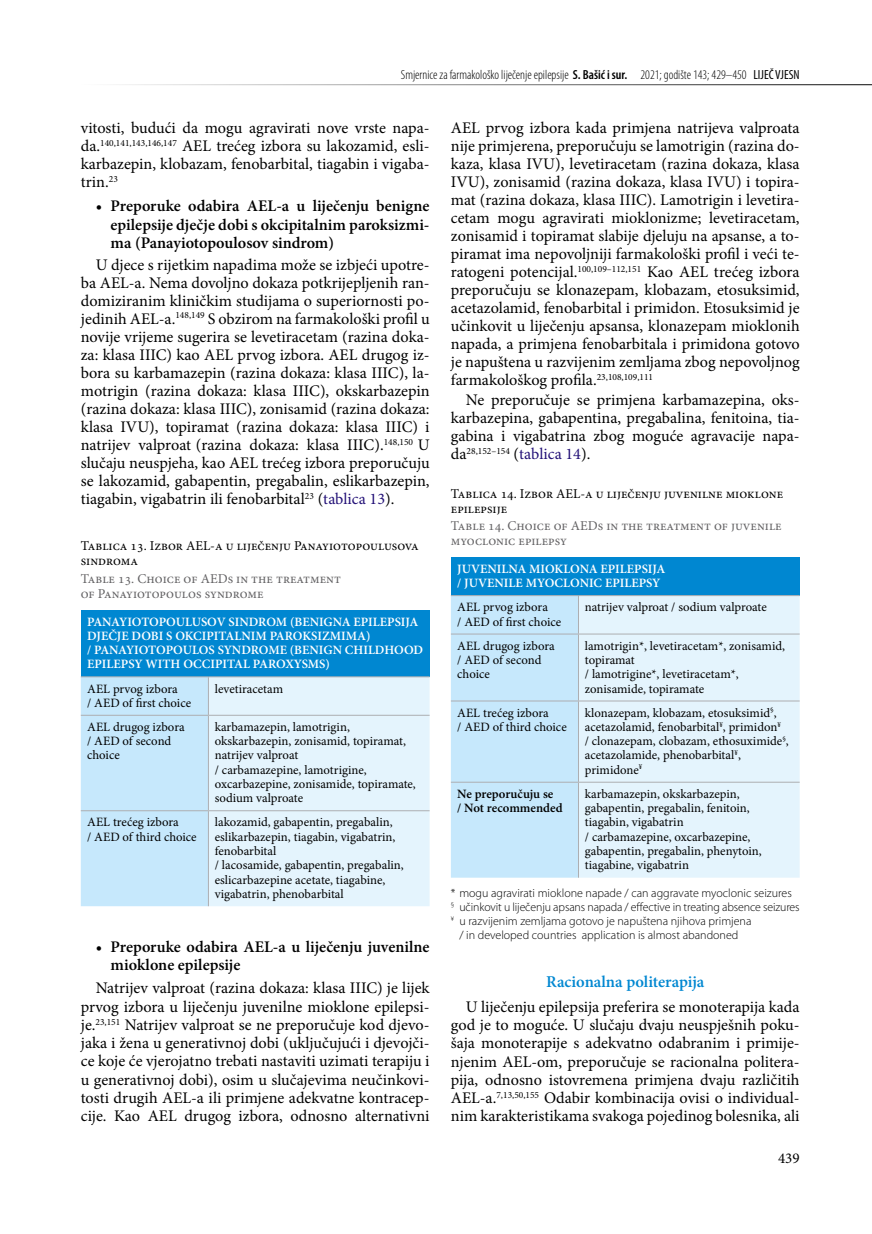
<style>
.page{position:relative;width:872px;height:1234px;background:#fff}
.page>*{position:absolute;margin:0;border:0;box-sizing:border-box;transform-origin:0 0}
.t1{font:600 16.5px "Minion Pro";color:#0087d1}
.t2{font:16.2px/18px "Minion Pro";color:#000;text-align:justify}
.t3{font:600 16.2px/18px "Minion Pro";color:#000;text-align:justify}
.t4{font:15px "Minion Pro";color:#000}
.t5{font:13.5px/15px "Minion Pro";color:#646365}
.t6{font:13.5px/15px "Minion Pro";color:#000}
.t7{font:300 condensed 13.2px "Myriad Pro";color:#000}
.t8{font:12.75px/14.2px "Minion Pro";color:#000}
.t9{font:600 12.75px/14.2px "Minion Pro";color:#fff}
.t10{font:600 12.75px/14.2px "Minion Pro";color:#000}
.t11{font:300 12px "Myriad Pro";color:#000}
.t12{font:9.45px "Minion Pro";color:#000}
.s1{font-weight:600}
.s2{font-weight:400}
.s3{color:#231177}
.s4{font-size:16.2px}
.s5{font-size:16.2px;color:#231177}
</style>
<div class="page">
<hr style="left:81px;top:84px;width:791px;height:1px;background:#000">
<div style="left:81px;top:609px;width:348px;height:67px;background:#0087d1"></div>
<div style="left:81px;top:677px;width:127px;height:229px;background:#c6e8fc"></div>
<div style="left:209px;top:677px;width:220px;height:229px;background:#e4f4fd"></div>
<hr style="left:81px;top:676px;width:127px;height:1px;background:#adaeb1">
<hr style="left:208px;top:676px;width:221px;height:1px;background:#adaeb1">
<hr style="left:208px;top:677px;width:1px;height:37px;background:#adaeb1">
<hr style="left:81px;top:714px;width:127px;height:1px;background:#adaeb1">
<hr style="left:208px;top:714px;width:221px;height:1px;background:#adaeb1">
<hr style="left:208px;top:715px;width:1px;height:95px;background:#adaeb1">
<hr style="left:81px;top:810px;width:127px;height:1px;background:#adaeb1">
<hr style="left:208px;top:810px;width:221px;height:1px;background:#adaeb1">
<hr style="left:208px;top:811px;width:1px;height:95px;background:#adaeb1">
<div style="left:451px;top:557px;width:348px;height:38px;background:#0087d1"></div>
<div style="left:451px;top:596px;width:127px;height:281px;background:#c6e8fc"></div>
<div style="left:579px;top:596px;width:220px;height:281px;background:#e4f4fd"></div>
<hr style="left:451px;top:595px;width:127px;height:1px;background:#adaeb1">
<hr style="left:578px;top:595px;width:221px;height:1px;background:#adaeb1">
<hr style="left:578px;top:596px;width:1px;height:37px;background:#adaeb1">
<hr style="left:451px;top:633px;width:127px;height:1px;background:#adaeb1">
<hr style="left:578px;top:633px;width:221px;height:1px;background:#adaeb1">
<hr style="left:578px;top:634px;width:1px;height:66px;background:#adaeb1">
<hr style="left:451px;top:700px;width:127px;height:1px;background:#adaeb1">
<hr style="left:578px;top:700px;width:221px;height:1px;background:#adaeb1">
<hr style="left:578px;top:701px;width:1px;height:80px;background:#adaeb1">
<hr style="left:451px;top:781px;width:127px;height:1px;background:#adaeb1">
<hr style="left:578px;top:781px;width:221px;height:1px;background:#adaeb1">
<hr style="left:578px;top:782px;width:1px;height:95px;background:#adaeb1">
<p class="t7" style="left:401px;top:67px;width:400px">Smjernice za farmakološko liječenje epilepsije <span class="s1">S. Bašić i sur.</span> 2021; godište 143; 429–450 <span class="s2">LIJEČ VJESN</span></p>
<p class="t2" style="left:81px;top:119px;width:350px">vitosti, budući da mogu agravirati nove vrste napa&shy;da.<sup>140,141,143,146,147</sup> AEL trećeg izbora su lakozamid, esli&shy;karbazepin, klobazam, fenobarbital, tiagabin i vigaba&shy;trin.<sup>23</sup></p>
<p class="t3" style="left:111px;top:197px;width:320px;text-indent:-15px">• Preporuke odabira AEL-a u liječenju benigne epilepsije dječje dobi s okcipitalnim paroksizmi&shy;ma (Panayiotopoulosov sindrom)</p>
<p class="t2" style="left:81px;top:255px;width:350px;text-indent:15px">U djece s rijetkim napadima može se izbjeći upotre&shy;ba AEL-a. Nema dovoljno dokaza potkrijepljenih ran&shy;domiziranim kliničkim studijama o superiornosti po&shy;jedinih AEL-a.<sup>148,149</sup> S obzirom na farmakološki profil u novije vrijeme sugerira se levetiracetam (razina doka&shy;za: klasa IIIC) kao AEL prvog izbora. AEL drugog iz&shy;bora su karbamazepin (razina dokaza: klasa IIIC), la&shy;motrigin (razina dokaza: klasa IIIC), okskarbazepin (razina dokaza: klasa IIIC), zonisamid (razina dokaza: klasa IVU), topiramat (razina dokaza: klasa IIIC) i natrijev valproat (razina dokaza: klasa IIIC).<sup>148,150</sup> U slučaju neuspjeha, kao AEL trećeg izbora preporučuju se lakozamid, gabapentin, pregabalin, eslikarbazepin, tiagabin, vigabatrin ili fenobarbital<sup>23</sup> (<span class="s3">tablica 13</span>).</p>
<p class="t2" style="left:451px;top:119px;width:350px">AEL prvog izbora kada primjena natrijeva valproata nije primjerena, preporučuju se lamotrigin (razina do&shy;kaza, klasa IVU), levetiracetam (razina dokaza, klasa IVU), zonisamid (razina dokaza, klasa IVU) i topira&shy;mat (razina dokaza, klasa IIIC). Lamotrigin i levetira&shy;cetam mogu agravirati mioklonizme; levetiracetam, zonisamid i topiramat slabije djeluju na apsanse, a to&shy;piramat ima nepovoljniji farmakološki profil i veći te&shy;ratogeni potencijal.<sup>100,109–112,151</sup> Kao AEL trećeg izbora preporučuju se klonazepam, klobazam, etosuksimid, acetazolamid, fenobarbital i primidon. Etosuksimid je učinkovit u liječenju apsansa, klonazepam mioklonih napada, a primjena fenobarbitala i primidona gotovo je napuštena u razvijenim zemljama zbog nepovoljnog farmakološkog profila.<sup>23,108,109,111</sup></p>
<p class="t2" style="left:451px;top:391px;width:350px;text-indent:15px">Ne preporučuje se primjena karbamazepina, oks&shy;karbazepina, gabapentina, pregabalina, fenitoina, tia&shy;gabina i vigabatrina zbog moguće agravacije napa-</p>
<p class="t12" style="left:451px;top:444px;width:141px"><span class="s4">da</span>28,152–154 <span class="s4">(</span><span class="s5">tablica 14</span><span class="s4">).</span></p>
<p class="t6" style="left:451px;top:486px;width:334px">Tablica 14. Izbor AEL-a u liječenju juvenilne mioklone epilepsije</p>
<p class="t5" style="left:451px;top:518px;width:332px">Table 14. Choice of AEDs in the treatment of juvenile myoclonic epilepsy</p>
<p class="t9" style="left:457px;top:561px;width:209px">JUVENILNA MIOKLONA EPILEPSIJA / JUVENILE MYOCLONIC EPILEPSY</p>
<p class="t8" style="left:457px;top:600px;width:105px">AEL prvog izbora<br>/ AED of first choice</p>
<p class="t8" style="left:585px;top:600px;width:183px">natrijev valproat / sodium valproate</p>
<p class="t8" style="left:457px;top:638px;width:99px">AEL drugog izbora / AED of second choice</p>
<p class="t8" style="left:585px;top:638px;width:202px">lamotrigin*, levetiracetam*, zonisamid, topiramat<br>/ lamotrigine*, levetiracetam*, zonisamide, topiramate</p>
<p class="t8" style="left:457px;top:705px;width:111px">AEL trećeg izbora<br>/ AED of third choice</p>
<p class="t8" style="left:585px;top:705px;width:205px">klonazepam, klobazam, etosuksimid<sup>§</sup>, acetazolamid, fenobarbital<sup>¥</sup>, primidon<sup>¥<br></sup>/ clonazepam, clobazam, ethosuximide<sup>§</sup>, acetazolamide, phenobarbital<sup>¥</sup>, primidone<sup>¥</sup></p>
<p class="t10" style="left:457px;top:786px;width:107px">Ne preporučuju se<br>/ Not recommended</p>
<p class="t8" style="left:585px;top:786px;width:178px">karbamazepin, okskarbazepin, gabapentin, pregabalin, fenitoin, tiagabin, vigabatrin<br>/ carbamazepine, oxcarbazepine, gabapentin, pregabalin, phenytoin, tiagabine, vigabatrin</p>
<p class="t11" style="left:451px;top:885px;width:342px">* mogu agravirati mioklone napade / can aggravate myoclonic seizures</p>
<p class="t11" style="left:451px;top:899px;width:350px"><sup>§</sup> učinkovit u liječenju apsans napada / effective in treating absence seizures</p>
<p class="t11" style="left:451px;top:913px;width:302px"><sup>¥</sup> u razvijenim zemljama gotovo je napuštena njihova primjena</p>
<p class="t11" style="left:459px;top:927px;width:280px">/ in developed countries application is almost abandoned</p>
<p class="t6" style="left:81px;top:538px;width:339px">Tablica 13. Izbor AEL-a u liječenju Panayiotopoulusova sindroma</p>
<p class="t5" style="left:81px;top:570px;width:261px">Table 13. Choice of AEDs in the treatment of Panayiotopoulos syndrome</p>
<p class="t9" style="left:87px;top:614px;width:337px">PANAYIOTOPOULUSOV SINDROM (BENIGNA EPILEPSIJA DJEČJE DOBI S OKCIPITALNIM PAROKSIZMIMA)<br>/ PANAYIOTOPOULOS SYNDROME (BENIGN CHILDHOOD EPILEPSY WITH OCCIPITAL PAROXYSMS)</p>
<p class="t8" style="left:87px;top:681px;width:105px">AEL prvog izbora<br>/ AED of first choice</p>
<p class="t8" style="left:215px;top:681px;width:70px">levetiracetam</p>
<p class="t8" style="left:87px;top:719px;width:99px">AEL drugog izbora / AED of second choice</p>
<p class="t8" style="left:215px;top:719px;width:202px">karbamazepin, lamotrigin, okskarbazepin, zonisamid, topiramat, natrijev valproat<br>/ carbamazepine, lamotrigine, oxcarbazepine, zonisamide, topiramate, sodium valproate</p>
<p class="t8" style="left:87px;top:815px;width:111px">AEL trećeg izbora<br>/ AED of third choice</p>
<p class="t8" style="left:215px;top:815px;width:190px">lakozamid, gabapentin, pregabalin, eslikarbazepin, tiagabin, vigabatrin, fenobarbital<br>/ lacosamide, gabapentin, pregabalin, eslicarbazepine acetate, tiagabine, vigabatrin, phenobarbital</p>
<p class="t3" style="left:111px;top:937px;width:320px;text-indent:-15px">• Preporuke odabira AEL-a u liječenju juvenilne mioklone epilepsije</p>
<p class="t2" style="left:81px;top:978px;width:350px;text-indent:15px">Natrijev valproat (razina dokaza: klasa IIIC) je lijek prvog izbora u liječenju juvenilne mioklone epilepsi&shy;je.<sup>23,151</sup> Natrijev valproat se ne preporučuje kod djevo&shy;jaka i žena u generativnoj dobi (uključujući i djevojči&shy;ce koje će vjerojatno trebati nastaviti uzimati terapiju i u generativnoj dobi), osim u slučajevima neučinkovi&shy;tosti drugih AEL-a ili primjene adekvatne kontracep&shy;cije. Kao AEL drugog izbora, odnosno alternativni</p>
<p class="t1" style="left:546px;top:969px;width:160px">Racionalna politerapija</p>
<p class="t2" style="left:451px;top:997px;width:350px;text-indent:15px">U liječenju epilepsija preferira se monoterapija kada god je to moguće. U slučaju dvaju neuspješnih poku&shy;šaja monoterapije s adekvatno odabranim i primije&shy;njenim AEL-om, preporučuje se racionalna politera&shy;pija, odnosno istovremena primjena dvaju različitih AEL-a.<sup>7,13,50,155</sup> Odabir kombinacija ovisi o individual&shy;nim karakteristikama svakoga pojedinog bolesnika, ali</p>
<p class="t4" style="left:778px;top:1147px;width:23px">439</p>
</div>
